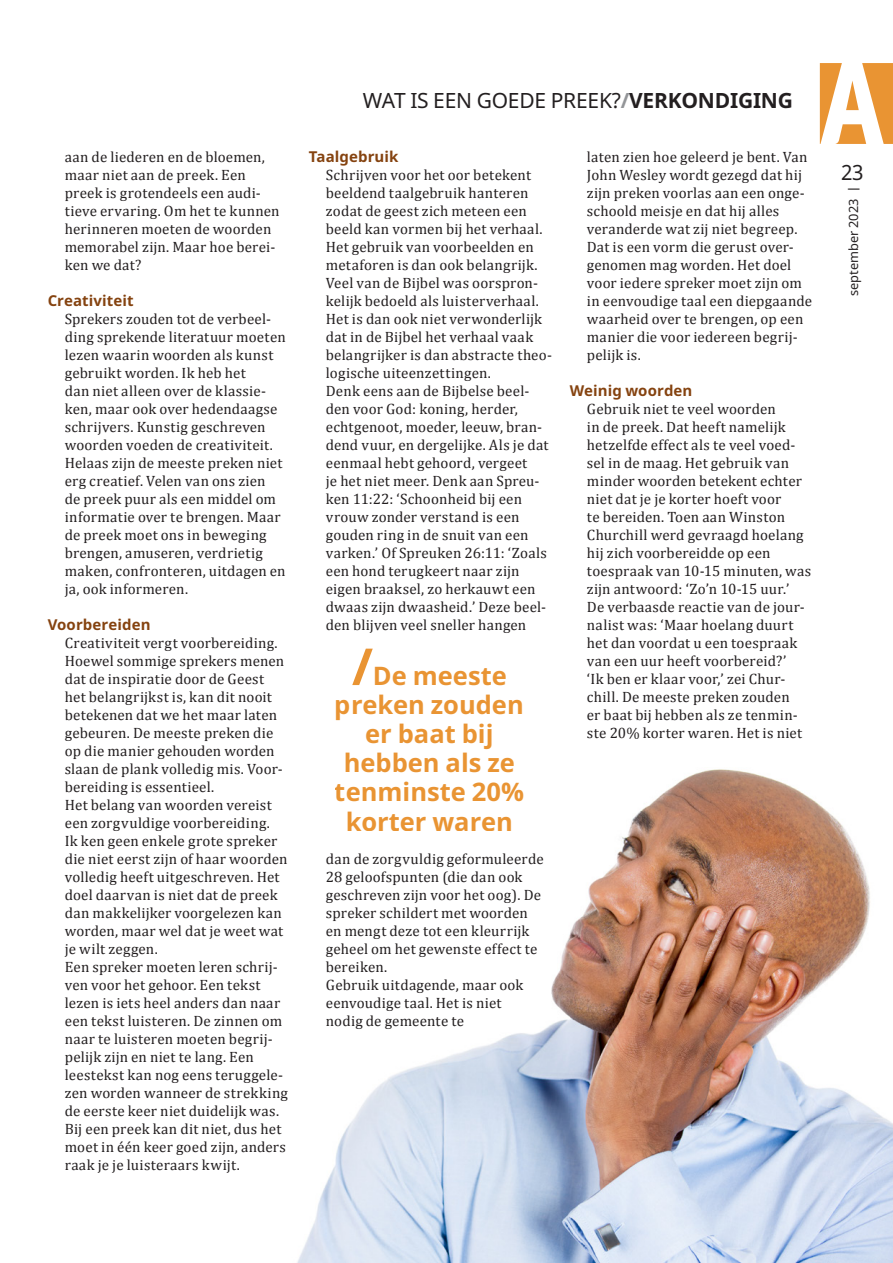
<style>
.page{position:relative;width:893px;height:1263px;background:#fff}
.page>*{position:absolute;margin:0;border:0;box-sizing:border-box;transform-origin:0 0}
.t1{font:700 25.5px/29.1px "Noto Sans";color:#e99433;text-align:center}
.t2{font:21px "Noto Sans";letter-spacing:-.01em;color:#231f20}
.t3{font:21px "Noto Sans";letter-spacing:-.01em;color:#231f20;scale:.95 1}
.t4{font:15px/18px "Cambria";letter-spacing:.015em;color:#231f20}
.t5{font:700 15px "Noto Sans";letter-spacing:.005em;color:#854310}
.t6{font:12.75px "Noto Sans";color:#231f20}
.s1{font-weight:700;color:#939598}
.s2{font-weight:700}
.s3{font-size:51px}
.s4{font-family:"Reykjavik One OT A Gauge";font-size:15px}
</style>
<div class="page">
<img style="left:297px;top:769px;width:596px;height:494px">
<svg style="left:820px;top:63px;width:73px;height:81px"></svg>
<p class="t4" style="left:65px;top:148px;width:216px">aan de liederen en de bloemen, maar niet aan de preek. Een preek is grotendeels een audi&shy;tieve ervaring. Om het te kunnen herinneren moeten de woorden memorabel zijn. Maar hoe berei&shy;ken we dat?</p>
<p class="t5" style="left:48px;top:290px;width:87px">Creativiteit</p>
<p class="t4" style="left:65px;top:310px;width:222px">Sprekers zouden tot de verbeel&shy;ding sprekende literatuur moeten lezen waarin woorden als kunst gebruikt worden. Ik heb het<br>dan niet alleen over de klassie&shy;ken, maar ook over hedendaagse schrijvers. Kunstig geschreven woorden voeden de creativiteit.<br>Helaas zijn de meeste preken niet erg creatief. Velen van ons zien<br>de preek puur als een middel om informatie over te brengen. Maar de preek moet ons in beweging brengen, amuseren, verdrietig maken, confronteren, uitdagen en ja, ook informeren.</p>
<p class="t5" style="left:48px;top:614px;width:104px">Voorbereiden</p>
<p class="t4" style="left:65px;top:634px;width:225px">Creativiteit vergt voorbereiding.<br>Hoewel sommige sprekers menen dat de inspiratie door de Geest het belangrijkst is, kan dit nooit betekenen dat we het maar laten gebeuren. De meeste preken die op die manier gehouden worden slaan de plank volledig mis. Voor&shy;bereiding is essentieel.<br>Het belang van woorden vereist een zorgvuldige voorbereiding.<br>Ik ken geen enkele grote spreker die niet eerst zijn of haar woorden volledig heeft uitgeschreven. Het doel daarvan is niet dat de preek dan makkelijker voorgelezen kan worden, maar wel dat je weet wat je wilt zeggen.<br>Een spreker moeten leren schrij&shy;ven voor het gehoor. Een tekst lezen is iets heel anders dan naar een tekst luisteren. De zinnen om naar te luisteren moeten begrij&shy;pelijk zijn en niet te lang. Een leestekst kan nog eens teruggele&shy;zen worden wanneer de strekking de eerste keer niet duidelijk was.<br>Bij een preek kan dit niet, dus het moet in één keer goed zijn, anders raak je je luisteraars kwijt.</p>
<h2 class="t2" style="left:363px;top:86px;width:432px">WAT IS EEN GOEDE PREEK?<span class="s1">/</span><span class="s2">VERKONDIGING</span></h2>
<p class="t5" style="left:309px;top:146px;width:91px">Taalgebruik</p>
<p class="t4" style="left:326px;top:166px;width:228px">Schrijven voor het oor betekent beeldend taalgebruik hanteren zodat de geest zich meteen een beeld kan vormen bij het verhaal.<br>Het gebruik van voorbeelden en metaforen is dan ook belangrijk.<br>Veel van de Bijbel was oorspron&shy;kelijk bedoeld als luisterverhaal.<br>Het is dan ook niet verwonderlijk dat in de Bijbel het verhaal vaak belangrijker is dan abstracte theo&shy;logische uiteenzettingen.<br>Denk eens aan de Bijbelse beel&shy;den voor God: koning, herder, echtgenoot, moeder, leeuw, bran&shy;dend vuur, en dergelijke. Als je dat eenmaal hebt gehoord, vergeet<br>je het niet meer. Denk aan Spreu&shy;ken 11:22: ‘Schoonheid bij een vrouw zonder verstand is een gouden ring in de snuit van een varken.’ Of Spreuken 26:11: ‘Zoals een hond terugkeert naar zijn eigen braaksel, zo herkauwt een dwaas zijn dwaasheid.’ Deze beel&shy;den blijven veel sneller hangen</p>
<h1 class="t1" style="left:335px;top:661px;width:191px"><span class="s3">/</span>De meeste preken zouden er baat bij hebben als ze tenminste 20% korter waren</h1>
<p class="t4" style="left:326px;top:850px;width:219px">dan de zorgvuldig geformuleerde<br>28 geloofspunten (die dan ook geschreven zijn voor het oog). De spreker schildert met woorden en mengt deze tot een kleurrijk geheel om het gewenste effect te bereiken.<br>Gebruik uitdagende, maar ook eenvoudige taal. Het is niet<br>nodig de gemeente te</p>
<p class="t4" style="left:587px;top:148px;width:227px">laten zien hoe geleerd je bent. Van<br>John Wesley wordt gezegd dat hij zijn preken voorlas aan een onge&shy;schoold meisje en dat hij alles veranderde wat zij niet begreep.<br>Dat is een vorm die gerust over&shy;genomen mag worden. Het doel voor iedere spreker moet zijn om in eenvoudige taal een diepgaande waarheid over te brengen, op een manier die voor iedereen begrij&shy;pelijk is.</p>
<p class="t5" style="left:570px;top:380px;width:124px">Weinig woorden</p>
<p class="t4" style="left:587px;top:400px;width:226px">Gebruik niet te veel woorden<br>in de preek. Dat heeft namelijk hetzelfde effect als te veel voed&shy;sel in de maag. Het gebruik van minder woorden betekent echter niet dat je je korter hoeft voor<br>te bereiden. Toen aan Winston<br>Churchill werd gevraagd hoelang hij zich voorbereidde op een toespraak van 10-15 minuten, was zijn antwoord: ‘Zo’n 10-15 uur.’<br>De verbaasde reactie van de jour&shy;nalist was: ‘Maar hoelang duurt het dan voordat u een toespraak van een uur heeft voorbereid?’<br>‘Ik ben er klaar voor,’ zei Chur&shy;chill. De meeste preken zouden<br>er baat bij hebben als ze tenmin&shy;ste 20% korter waren. Het is niet</p>
<h2 class="t3" style="left:841px;top:158px;width:25px">23</h2>
<p class="t6" style="left:845px;top:296px;width:110px;rotate:-90deg">september 2023 <span class="s4">|</span></p>
</div>
